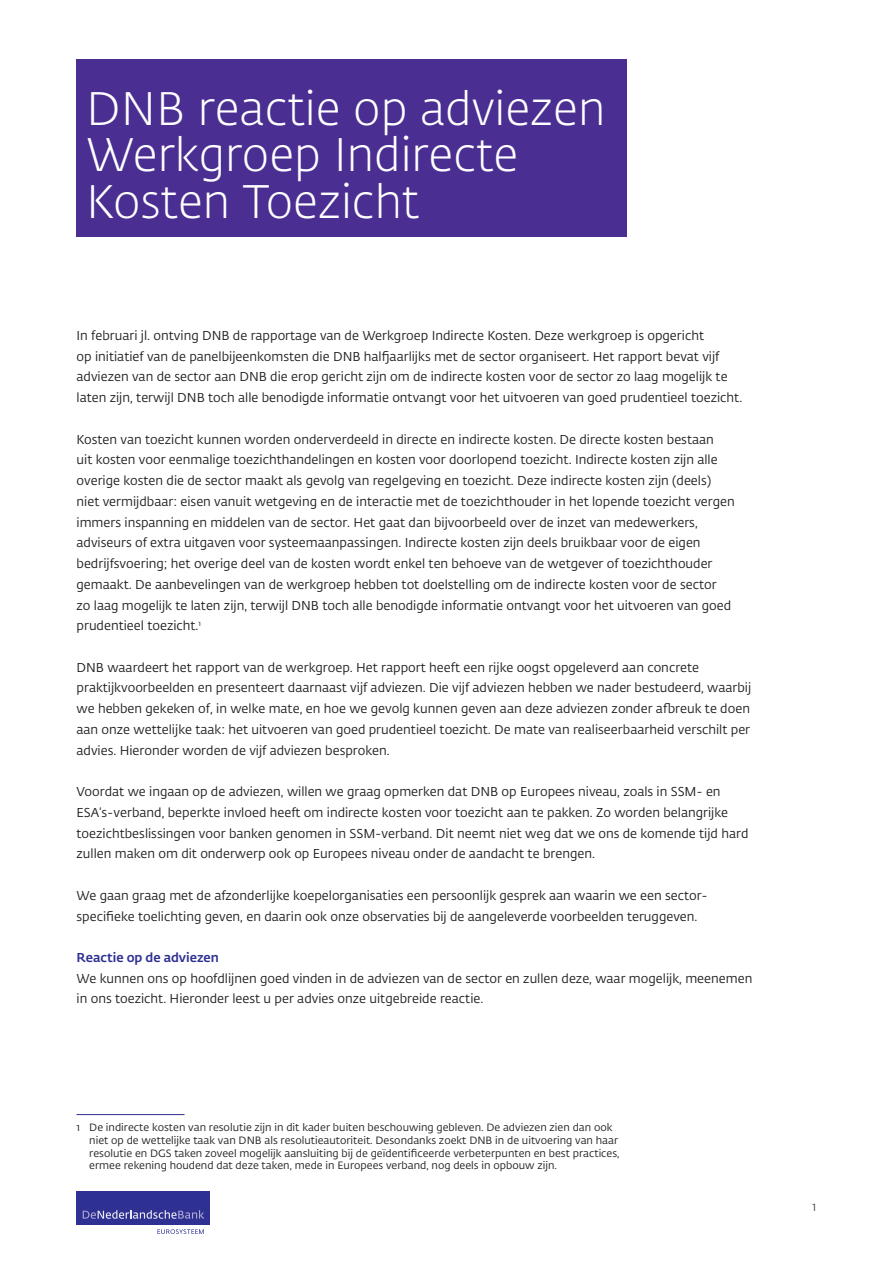
<style>
.page{position:relative;width:893px;height:1263px;background:#fff}
.page>*{position:absolute;margin:0;border:0;box-sizing:border-box;transform-origin:0 0}
.t1{font:300 46.5px/46.5px "DNB Fedra";color:#fff}
.t2{font:12.75px/20.7px "DNB Fedra";color:#231f20}
.t3{font:500 12.75px "DNB Fedra";color:#2e3092}
.t4{font:300 12.75px "DNB Fedra";color:#231f20}
.t5{font:10.5px/12.6px "DNB Fedra";color:#231f20}
</style>
<div class="page">
<div style="left:77px;top:59px;width:550px;height:177px;background:#4a2e92"></div>
<div style="left:77px;top:1191px;width:133px;height:34px;background:#2e3092"></div>
<svg style="left:157px;top:1229px;width:47px;height:5px"></svg>
<svg style="left:83px;top:1210px;width:121px;height:9px"></svg>
<hr style="left:77px;top:1114px;width:108px;height:1px;background:#2e3092">
<h1 class="t1" style="left:86px;top:86px;width:521px">DNB reactie op adviezen<br>Werkgroep Indirecte<br>Kosten Toezicht</h1>
<p class="t2" style="left:77px;top:325px;width:667px">In februari jl. ontving DNB de rapportage van de Werkgroep Indirecte Kosten. Deze werkgroep is opgericht<br>op initiatief van de panelbijeenkomsten die DNB halfjaarlijks met de sector organiseert. Het rapport bevat vijf adviezen van de sector aan DNB die erop gericht zijn om de indirecte kosten voor de sector zo laag mogelijk te laten zijn, terwijl DNB toch alle benodigde informatie ontvangt voor het uitvoeren van goed prudentieel toezicht.</p>
<p class="t2" style="left:77px;top:429px;width:660px">Kosten van toezicht kunnen worden onderverdeeld in directe en indirecte kosten. De directe kosten bestaan<br>uit kosten voor eenmalige toezichthandelingen en kosten voor doorlopend toezicht. Indirecte kosten zijn alle overige kosten die de sector maakt als gevolg van regelgeving en toezicht. Deze indirecte kosten zijn (deels) niet vermijdbaar: eisen vanuit wetgeving en de interactie met de toezichthouder in het lopende toezicht vergen immers inspanning en middelen van de sector. Het gaat dan bijvoorbeeld over de inzet van medewerkers, adviseurs of extra uitgaven voor systeemaanpassingen. Indirecte kosten zijn deels bruikbaar voor de eigen bedrijfsvoering; het overige deel van de kosten wordt enkel ten behoeve van de wetgever of toezichthouder gemaakt. De aanbevelingen van de werkgroep hebben tot doelstelling om de indirecte kosten voor de sector<br>zo laag mogelijk te laten zijn, terwijl DNB toch alle benodigde informatie ontvangt voor het uitvoeren van goed prudentieel toezicht.<sup>1</sup></p>
<p class="t2" style="left:77px;top:657px;width:676px">DNB waardeert het rapport van de werkgroep. Het rapport heeft een rijke oogst opgeleverd aan concrete praktijkvoorbeelden en presenteert daarnaast vijf adviezen. Die vijf adviezen hebben we nader bestudeerd, waarbij we hebben gekeken of, in welke mate, en hoe we gevolg kunnen geven aan deze adviezen zonder afbreuk te doen aan onze wettelijke taak: het uitvoeren van goed prudentieel toezicht. De mate van realiseerbaarheid verschilt per advies. Hieronder worden de vijf adviezen besproken.</p>
<p class="t2" style="left:77px;top:781px;width:673px">Voordat we ingaan op de adviezen, willen we graag opmerken dat DNB op Europees niveau, zoals in SSM- en ESA’s-verband, beperkte invloed heeft om indirecte kosten voor toezicht aan te pakken. Zo worden belangrijke toezichtbeslissingen voor banken genomen in SSM-verband. Dit neemt niet weg dat we ons de komende tijd hard zullen maken om dit onderwerp ook op Europees niveau onder de aandacht te brengen.</p>
<p class="t2" style="left:77px;top:885px;width:630px">We gaan graag met de afzonderlijke koepelorganisaties een persoonlijk gesprek aan waarin we een sector&shy;specifieke toelichting geven, en daarin ook onze observaties bij de aangeleverde voorbeelden teruggeven.</p>
<p class="t3" style="left:77px;top:949px;width:144px">Reactie op de adviezen</p>
<p class="t2" style="left:77px;top:968px;width:677px">We kunnen ons op hoofdlijnen goed vinden in de adviezen van de sector en zullen deze, waar mogelijk, meenemen in ons toezicht. Hieronder leest u per advies onze uitgebreide reactie.</p>
<p class="t5" style="left:89px;top:1121px;width:532px;text-indent:-13px">1 De indirecte kosten van resolutie zijn in dit kader buiten beschouwing gebleven. De adviezen zien dan ook niet op de wettelijke taak van DNB als resolutieautoriteit. Desondanks zoekt DNB in de uitvoering van haar resolutie en DGS taken zoveel mogelijk aansluiting bij de geïdentificeerde verbeterpunten en best practices, ermee rekening houdend dat deze taken, mede in Europees verband, nog deels in opbouw zijn.</p>
<p class="t4" style="left:812px;top:1198px;width:6px">1</p>
</div>
